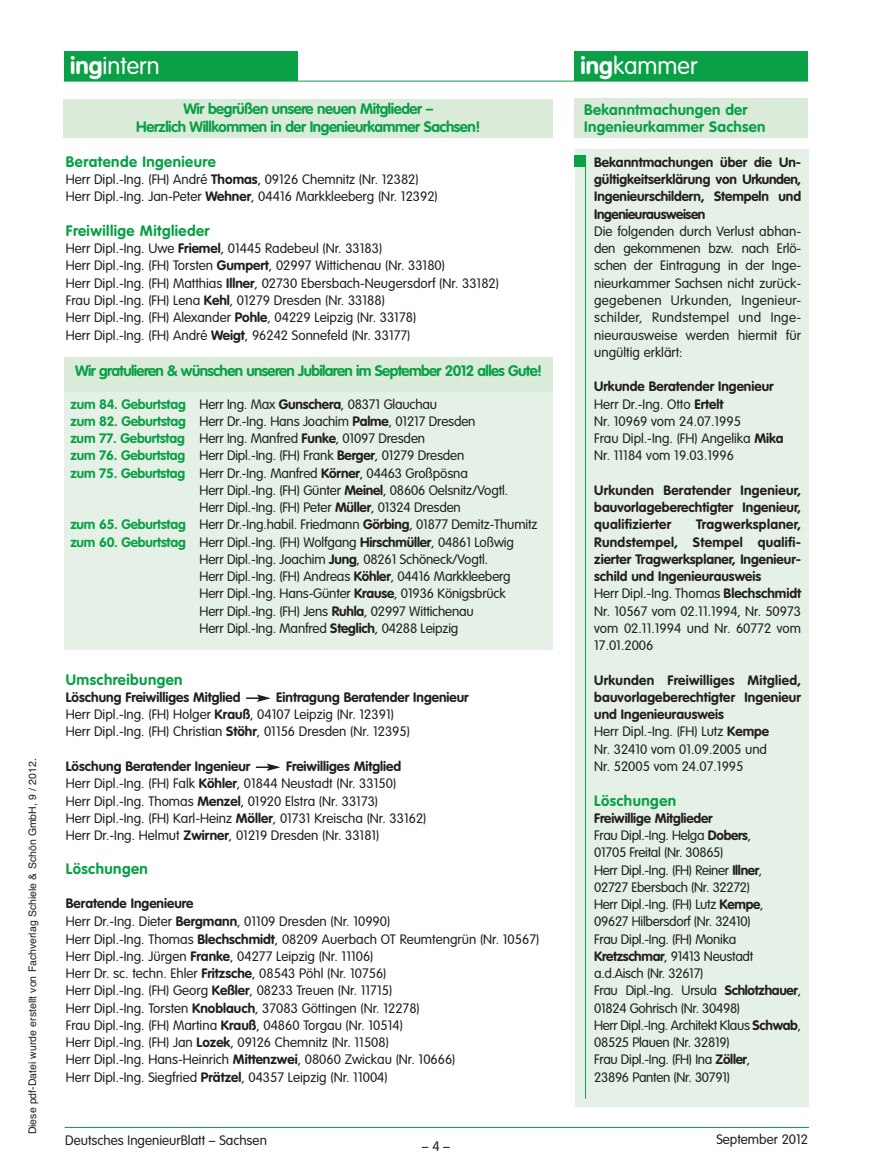
<style>
.page{position:relative;width:872px;height:1170px;background:#fff}
.page>*{position:absolute;margin:0;border:0;box-sizing:border-box;transform-origin:0 0}
.t1{font:300 24px "VAG Rounded";color:#fff}
.t2{font:700 15px/18px "VAG Rounded";letter-spacing:-.03em;color:#0aa046;text-align:center}
.t3{font:700 15px "VAG Rounded";letter-spacing:.03em;color:#0aa046}
.t4{font:700 15px/17.2px "VAG Rounded";letter-spacing:.015em;color:#0aa046}
.t5{font:300 13.5px/17.2px "VAG Rounded";color:#231f20}
.t6{font:700 13.5px/17.2px "VAG Rounded";color:#231f20;text-align:justify}
.t7{font:300 13.5px/17.2px "VAG Rounded";letter-spacing:-.02em;color:#231f20}
.t8{font:10.5px "Helvetica";color:#231f20}
.s1{font-weight:700}
.s2{font-weight:700;color:#0aa046}
.s3{font-weight:300}
</style>
<div class="page">
<svg style="left:256px;top:763px;width:25px;height:8px"></svg>
<svg style="left:246px;top:694px;width:25px;height:8px"></svg>
<div style="left:64px;top:391px;width:489px;height:259px;background:#e5f1e6"></div>
<div style="left:64px;top:99px;width:489px;height:39px;background:#daebda"></div>
<div style="left:64px;top:51px;width:234px;height:30px;background:#0aa046"></div>
<hr style="left:64px;top:81px;width:744px;height:1px;background:#0aa046">
<div style="left:574px;top:51px;width:234px;height:30px;background:#0aa046"></div>
<div style="left:574px;top:150px;width:234px;height:957px;background:#e5f1e6"></div>
<div style="left:64px;top:357px;width:489px;height:34px;background:#daebda"></div>
<hr style="left:65px;top:1126px;width:744px;height:1px;background:#0aa046">
<div style="left:574px;top:98px;width:234px;height:40px;background:#daebda"></div>
<hr style="left:585px;top:156px;width:1px;height:942px;background:#0aa046">
<div style="left:574px;top:156px;width:11px;height:11px;background:#0aa046"></div>
<p class="t8" style="left:26px;top:1134px;width:377px;rotate:-90deg">Diese pdf-Datei wurde erstellt von Fachverlag Schiele &amp; Schön GmbH, 9 / 2012.</p>
<h1 class="t1" style="left:70px;top:55px;width:91px"><span class="s1">ing</span>intern</h1>
<h1 class="t1" style="left:580px;top:55px;width:118px"><span class="s1">ing</span>kammer</h1>
<p class="t2" style="left:136px;top:100px;width:345px">Wir begrüßen unsere neuen Mitglieder –<br>Herzlich Willkommen in der Ingenieurkammer Sachsen!</p>
<p class="t3" style="left:66px;top:155px;width:151px">Beratende Ingenieure</p>
<p class="t5" style="left:66px;top:172px;width:373px">Herr Dipl.-Ing. (FH) André <span class="s1">Thomas</span>, 09126 Chemnitz (Nr. 12382)<br>Herr Dipl.-Ing. Jan-Peter <span class="s1">Wehner</span>, 04416 Markkleeberg (Nr. 12392)</p>
<p class="t3" style="left:66px;top:224px;width:145px">Freiwillige Mitglieder</p>
<p class="t5" style="left:66px;top:241px;width:435px">Herr Dipl.-Ing. Uwe <span class="s1">Friemel</span>, 01445 Radebeul (Nr. 33183)<br>Herr Dipl.-Ing. (FH) Torsten <span class="s1">Gumpert</span>, 02997 Wittichenau (Nr. 33180)<br>Herr Dipl.-Ing. (FH) Matthias <span class="s1">Illner</span>, 02730 Ebersbach-Neugersdorf (Nr. 33182)<br>Frau Dipl.-Ing. (FH) Lena <span class="s1">Kehl</span>, 01279 Dresden (Nr. 33188)<br>Herr Dipl.-Ing. (FH) Alexander <span class="s1">Pohle</span>, 04229 Leipzig (Nr. 33178)<br>Herr Dipl.-Ing. (FH) André <span class="s1">Weigt</span>, 96242 Sonnefeld (Nr. 33177)</p>
<p class="t2" style="left:75px;top:362px;width:468px">Wir gratulieren &amp; wünschen unseren Jubilaren im September 2012 alles Gute!</p>
<p class="t5" style="left:70px;top:396px;width:368px"><span class="s2">zum 84. Geburtstag</span> Herr Ing. Max <span class="s1">Gunschera</span>, 08371 Glauchau</p>
<p class="t5" style="left:70px;top:413px;width:407px"><span class="s2">zum 82. Geburtstag</span> Herr Dr.-Ing. Hans Joachim <span class="s1">Palme</span>, 01217 Dresden</p>
<p class="t5" style="left:70px;top:430px;width:356px"><span class="s2">zum 77. Geburtstag</span> Herr Ing. Manfred <span class="s1">Funke</span>, 01097 Dresden</p>
<p class="t5" style="left:70px;top:448px;width:395px"><span class="s2">zum 76. Geburtstag</span> Herr Dipl.-Ing. (FH) Frank <span class="s1">Berger</span>, 01279 Dresden</p>
<p class="t5" style="left:70px;top:465px;width:399px"><span class="s2">zum 75. Geburtstag</span> Herr Dr.-Ing. Manfred <span class="s1">Körner</span>, 04463 Großpösna</p>
<p class="t5" style="left:200px;top:482px;width:310px">Herr Dipl.-Ing. (FH) Günter <span class="s1">Meinel</span>, 08606 Oelsnitz/Vogtl.</p>
<p class="t5" style="left:200px;top:499px;width:263px">Herr Dipl.-Ing. (FH) Peter <span class="s1">Müller</span>, 01324 Dresden</p>
<p class="t5" style="left:70px;top:517px;width:468px"><span class="s2">zum 65. Geburtstag</span> Herr Dr.-Ing.habil. Friedmann <span class="s1">Görbing</span>, 01877 Demitz-Thumitz</p>
<p class="t5" style="left:70px;top:534px;width:445px"><span class="s2">zum 60. Geburtstag</span> Herr Dipl.-Ing. (FH) Wolfgang <span class="s1">Hirschmüller</span>, 04861 Loßwig</p>
<p class="t5" style="left:200px;top:551px;width:290px">Herr Dipl.-Ing. Joachim <span class="s1">Jung</span>, 08261 Schöneck/Vogtl.</p>
<p class="t5" style="left:200px;top:568px;width:313px">Herr Dipl.-Ing. (FH) Andreas <span class="s1">Köhler</span>, 04416 Markkleeberg</p>
<p class="t5" style="left:200px;top:586px;width:307px">Herr Dipl.-Ing. Hans-Günter <span class="s1">Krause</span>, 01936 Königsbrück</p>
<p class="t5" style="left:200px;top:603px;width:276px">Herr Dipl.-Ing. (FH) Jens <span class="s1">Ruhla</span>, 02997 Wittichenau</p>
<p class="t5" style="left:200px;top:620px;width:260px">Herr Dipl.-Ing. Manfred <span class="s1">Steglich</span>, 04288 Leipzig</p>
<p class="t3" style="left:66px;top:673px;width:118px">Umschreibungen</p>
<p class="t6" style="left:66px;top:689px;width:176px">Löschung Freiwilliges Mitglied</p>
<p class="t5" style="left:66px;top:689px;width:404px;text-indent:210px"><span class="s1">Eintragung Beratender Ingenieur<br></span>Herr Dipl.-Ing. (FH) Holger <span class="s1">Krauß</span>, 04107 Leipzig (Nr. 12391)<br>Herr Dipl.-Ing. (FH) Christian <span class="s1">Stöhr</span>, 01156 Dresden (Nr. 12395)</p>
<p class="t6" style="left:66px;top:758px;width:186px">Löschung Beratender Ingenieur</p>
<p class="t5" style="left:66px;top:758px;width:362px;text-indent:220px"><span class="s1">Freiwilliges Mitglied </span>Herr Dipl.-Ing. (FH) Falk <span class="s1">Köhler</span>, 01844 Neustadt (Nr. 33150)<br>Herr Dipl.-Ing. Thomas <span class="s1">Menzel</span>, 01920 Elstra (Nr. 33173)<br>Herr Dipl.-Ing. (FH) Karl-Heinz <span class="s1">Möller</span>, 01731 Kreischa (Nr. 33162)<br>Herr Dr.-Ing. Helmut <span class="s1">Zwirner</span>, 01219 Dresden (Nr. 33181)</p>
<p class="t3" style="left:66px;top:862px;width:83px">Löschungen</p>
<p class="t5" style="left:66px;top:895px;width:475px"><span class="s1">Beratende Ingenieure<br></span>Herr Dr.-Ing. Dieter <span class="s1">Bergmann</span>, 01109 Dresden (Nr. 10990)<br>Herr Dipl.-Ing. Thomas <span class="s1">Blechschmidt</span>, 08209 Auerbach OT Reumtengrün (Nr. 10567)<br>Herr Dipl.-Ing. Jürgen <span class="s1">Franke</span>, 04277 Leipzig (Nr. 11106)<br>Herr Dr. sc. techn. Ehler <span class="s1">Fritzsche</span>, 08543 Pöhl (Nr. 10756)<br>Herr Dipl.-Ing. (FH) Georg <span class="s1">Keßler</span>, 08233 Treuen (Nr. 11715)<br>Herr Dipl.-Ing. Torsten <span class="s1">Knoblauch</span>, 37083 Göttingen (Nr. 12278)<br>Frau Dipl.-Ing. (FH) Martina <span class="s1">Krauß</span>, 04860 Torgau (Nr. 10514)<br>Herr Dipl.-Ing. (FH) Jan <span class="s1">Lozek</span>, 09126 Chemnitz (Nr. 11508)<br>Herr Dipl.-Ing. Hans-Heinrich <span class="s1">Mittenzwei</span>, 08060 Zwickau (Nr. 10666)<br>Herr Dipl.-Ing. Siegfried <span class="s1">Prätzel</span>, 04357 Leipzig (Nr. 11004)</p>
<p class="t4" style="left:584px;top:102px;width:183px">Bekanntmachungen der<br>Ingenieurkammer Sachsen</p>
<p class="t6" style="left:594px;top:154px;width:208px">Bekanntmachungen über die Un&shy;gültigkeitserklärung von Urkunden, Ingenieurschildern, Stempeln und Ingenieurausweisen</p>
<p class="t5" style="left:594px;top:223px;width:208px;text-align:justify">Die folgenden durch Verlust abhan&shy;den gekommenen bzw. nach Erlö&shy;schen der Eintragung in der Inge&shy;nieurkammer Sachsen nicht zurück&shy;gegebenen Urkunden, Ingenieur&shy;schilder, Rundstempel und Inge&shy;nieurausweise werden hiermit für ungültig erklärt:</p>
<p class="t5" style="left:594px;top:379px;width:191px"><span class="s1">Urkunde Beratender Ingenieur<br></span>Herr Dr.-Ing. Otto <span class="s1">Ertelt<br></span>Nr. 10969 vom 24.07.1995<br>Frau Dipl.-Ing. (FH) Angelika <span class="s1">Mika<br></span>Nr. 11184 vom 19.03.1996</p>
<p class="t6" style="left:594px;top:482px;width:208px">Urkunden Beratender Ingenieur, bauvorlageberechtigter Ingenieur, qualifizierter</p>
<p class="t6" style="left:594px;top:517px;width:208px;text-align:left;text-indent:102px">Tragwerksplaner,<br>Rundstempel, Stempel qualifi&shy;zierter Tragwerksplaner, Ingenieur&shy;schild und Ingenieurausweis<br><span class="s3">Herr Dipl.-Ing. Thomas</span> Blechschmidt<br><span class="s3">Nr. 10567 vom 02.11.1994, Nr. 50973 vom 02.11.1994 und Nr. 60772 vom<br>17.01.2006</span></p>
<p class="t6" style="left:594px;top:672px;width:208px;text-align:left">Urkunden Freiwilliges Mitglied, bauvorlageberechtigter Ingenieur und Ingenieurausweis<br><span class="s3">Herr Dipl.-Ing. (FH) Lutz</span> Kempe<br><span class="s3">Nr. 32410 vom 01.09.2005 und<br>Nr. 52005 vom 24.07.1995</span></p>
<p class="t3" style="left:594px;top:793px;width:83px">Löschungen</p>
<p class="t7" style="left:594px;top:810px;width:208px"><span class="s1">Freiwillige Mitglieder<br></span>Frau Dipl.-Ing. Helga <span class="s1">Dobers</span>,<br>01705 Freital (Nr. 30865)<br>Herr Dipl.-Ing. (FH) Reiner <span class="s1">Illner</span>,<br>02727 Ebersbach (Nr. 32272)<br>Herr Dipl.-Ing. (FH) Lutz <span class="s1">Kempe</span>,<br>09627 Hilbersdorf (Nr. 32410)<br>Frau Dipl.-Ing. (FH) Monika<br><span class="s1">Kretzschmar</span>, 91413 Neustadt a.d.Aisch (Nr. 32617)<br>Frau Dipl.-Ing. Ursula <span class="s1">Schlotzhauer</span>,<br>01824 Gohrisch (Nr. 30498)<br>Herr Dipl.-Ing. Architekt Klaus <span class="s1">Schwab</span>,<br>08525 Plauen (Nr. 32819)<br>Frau Dipl.-Ing. (FH) Ina <span class="s1">Zöller</span>,<br>23896 Panten (Nr. 30791)</p>
<p class="t5" style="left:65px;top:1132px;width:203px">Deutsches IngenieurBlatt – Sachsen</p>
<p class="t5" style="left:716px;top:1131px;width:93px">September 2012</p>
<p class="t5" style="left:422px;top:1138px;width:30px">–4–</p>
</div>
